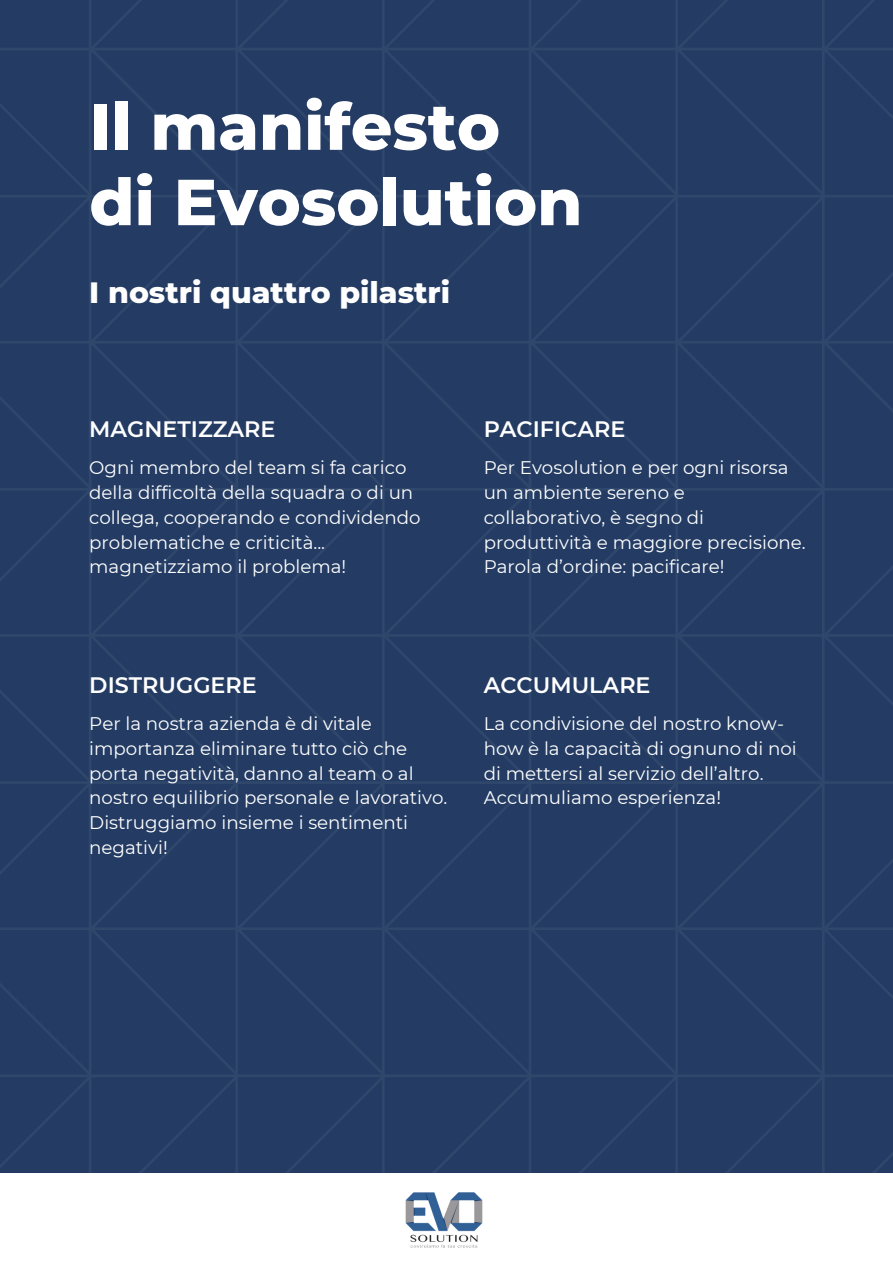
<style>
.page{position:relative;width:893px;height:1264px;background:#fff}
.page>*{position:absolute;margin:0;border:0;box-sizing:border-box;transform-origin:0 0}
.t1{font:800 64.8px/75.3px "Montserrat";color:#fff}
.t2{font:800 30px "Montserrat";color:#fff}
.t3{font:600 22.35px "Montserrat";color:#fff}
.t4{font:18.3px/24.8px "Montserrat";color:#fff}
</style>
<div class="page">
<div style="left:0;top:0;width:892px;height:1172px;background:#243c64"></div>
<img style="left:371px;top:1146px;width:146px;height:102px">
<h1 class="t1" style="left:89px;top:89px;width:494px">Il manifesto<br>di Evosolution</h1>
<h2 class="t2" style="left:89px;top:274px;width:362px">I nostri quattro pilastri</h2>
<p class="t3" style="left:89px;top:415px;width:188px">MAGNETIZZARE</p>
<p class="t4" style="left:89px;top:455px;width:333px">Ogni membro del team si fa carico della difficoltà della squadra o di un collega, cooperando e condividendo problematiche e criticità... magnetizziamo il problema!</p>
<p class="t3" style="left:483px;top:415px;width:143px">PACIFICARE</p>
<p class="t4" style="left:483px;top:455px;width:323px">Per Evosolution e per ogni risorsa un ambiente sereno e collaborativo, è segno di produttività e maggiore precisione.<br>Parola d’ordine: pacificare!</p>
<p class="t3" style="left:89px;top:671px;width:169px">DISTRUGGERE</p>
<p class="t4" style="left:89px;top:711px;width:359px">Per la nostra azienda è di vitale importanza eliminare tutto ciò che porta negatività, danno al team o al nostro equilibrio personale e lavorativo.<br>Distruggiamo insieme i sentimenti negativi!</p>
<p class="t3" style="left:483px;top:671px;width:168px">ACCUMULARE</p>
<p class="t4" style="left:483px;top:711px;width:314px">La condivisione del nostro know&shy;how è la capacità di ognuno di noi di mettersi al servizio dell’altro.<br>Accumuliamo esperienza!</p>
</div>
